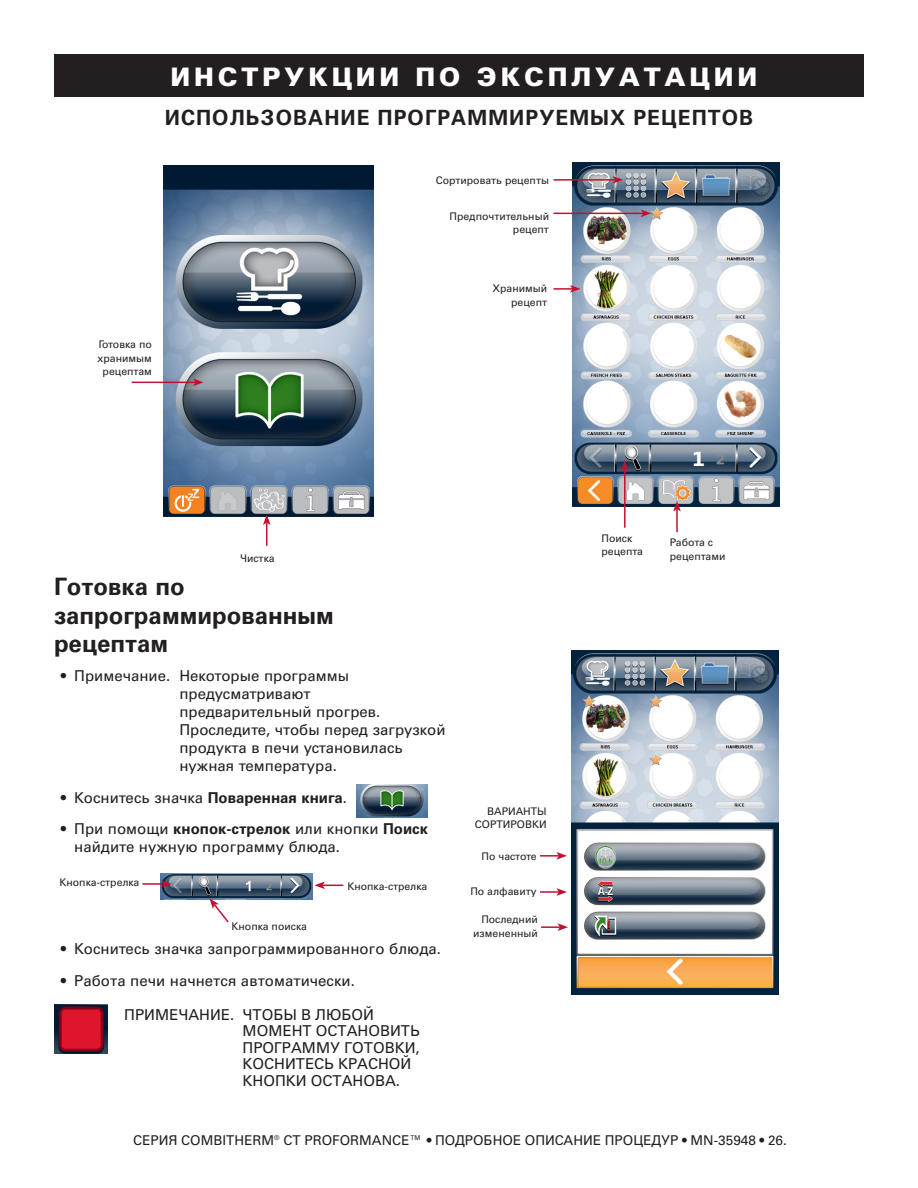
<style>
.page{position:relative;width:918px;height:1188px;background:#fff}
.page>*{position:absolute;margin:0;border:0;box-sizing:border-box;transform-origin:0 0}
.t1{font:900 25.5px "Univers Cyr";letter-spacing:.15em;color:#fff}
.t2{font:700 24px/28.8px "Univers Cyr";color:#231f20}
.t3{font:700 21px "Univers Cyr";letter-spacing:.05em;color:#231f20}
.t4{font:15px/18px "Univers Cyr";color:#231f20}
.t5{font:13.5px "Univers Cyr";color:#231f20}
.t6{font:10.5px/13.5px "Univers Cyr";color:#231f20;text-align:right}
.t7{font:10.5px "Univers Cyr";letter-spacing:-.025em;color:#231f20}
.s1{font-weight:700}
</style>
<div class="page">
<div style="left:54px;top:54px;width:810px;height:43px;background:#231f20"></div>
<img style="left:163px;top:165px;width:210px;height:352px">
<img style="left:161px;top:873px;width:152px;height:26px">
<hr style="left:142px;top:883px;width:22px;height:2px;background:#c3102f">
<svg style="left:161px;top:880px;width:11px;height:8px"></svg>
<svg style="left:209px;top:898px;width:21px;height:25px"></svg>
<svg style="left:314px;top:881px;width:29px;height:8px"></svg>
<img style="left:356px;top:785px;width:71px;height:33px">
<hr style="left:132px;top:382px;width:63px;height:1px;background:#c3102f">
<svg style="left:193px;top:379px;width:11px;height:7px"></svg>
<hr style="left:266px;top:523px;width:2px;height:23px;background:#c3102f">
<svg style="left:263px;top:514px;width:8px;height:11px"></svg>
<img style="left:573px;top:162px;width:207px;height:345px">
<svg style="left:553px;top:285px;width:27px;height:8px"></svg>
<hr style="left:676px;top:509px;width:2px;height:23px;background:#c3102f">
<svg style="left:673px;top:501px;width:8px;height:10px"></svg>
<hr style="left:624px;top:468px;width:2px;height:60px;background:#c3102f">
<svg style="left:621px;top:460px;width:8px;height:11px"></svg>
<hr style="left:554px;top:213px;width:89px;height:1px;background:#c3102f">
<svg style="left:641px;top:210px;width:10px;height:7px"></svg>
<img style="left:54px;top:1004px;width:54px;height:49px">
<hr style="left:553px;top:179px;width:62px;height:2px;background:#c3102f">
<svg style="left:613px;top:176px;width:10px;height:8px"></svg>
<img style="left:571px;top:650px;width:207px;height:345px">
<svg style="left:540px;top:852px;width:27px;height:8px"></svg>
<svg style="left:540px;top:888px;width:27px;height:8px"></svg>
<svg style="left:541px;top:923px;width:27px;height:8px"></svg>
<h1 class="t1" style="left:170px;top:61px;width:588px">ИНСТРУКЦИИ ПО ЭКСПЛУАТАЦИИ</h1>
<p class="t3" style="left:165px;top:105px;width:590px">ИСПОЛЬЗОВАНИЕ ПРОГРАММИРУЕМЫХ РЕЦЕПТОВ</p>
<p class="t6" style="left:436px;top:174px;width:115px">Сортировать рецепты</p>
<p class="t6" style="left:450px;top:209px;width:101px">Предпочтительный</p>
<p class="t6" style="left:513px;top:223px;width:38px">рецепт</p>
<p class="t6" style="left:98px;top:338px;width:56px;text-align:center">Готовка по хранимым рецептам</p>
<p class="t6" style="left:493px;top:282px;width:56px">Хранимый рецепт</p>
<p class="t6" style="left:240px;top:552px;width:36px">Чистка</p>
<p class="t2" style="left:54px;top:572px;width:281px">Готовка по запрограммированным рецептам</p>
<p class="t4" style="left:179px;top:667px;width:268px;text-indent:-119px">• Примечание. Некоторые программы предусматривают предварительный прогрев.<br>Проследите, чтобы перед загрузкой продукта в печи установилась нужная температура.</p>
<p class="t4" style="left:61px;top:788px;width:288px">• Коснитесь значка <span class="s1">Поваренная книга</span>.</p>
<p class="t4" style="left:74px;top:820px;width:355px;text-indent:-14px">• При помощи <span class="s1">кнопок-стрелок</span> или кнопки <span class="s1">Поиск </span>найдите нужную программу блюда.</p>
<p class="t6" style="left:59px;top:876px;width:81px">Кнопка-стрелка</p>
<p class="t6" style="left:232px;top:919px;width:77px">Кнопка поиска</p>
<p class="t6" style="left:347px;top:879px;width:81px">Кнопка-стрелка</p>
<p class="t4" style="left:61px;top:940px;width:382px">• Коснитесь значка запрограммированного блюда.</p>
<p class="t4" style="left:61px;top:971px;width:296px">• Работа печи начнется автоматически.</p>
<p class="t4" style="left:243px;top:1006px;width:179px;line-height:16.5px;text-indent:-118px">ПРИМЕЧАНИЕ. ЧТОБЫ В ЛЮБОЙ<br>МОМЕНТ ОСТАНОВИТЬ<br>ПРОГРАММУ ГОТОВКИ,<br>КОСНИТЕСЬ КРАСНОЙ<br>КНОПКИ ОСТАНОВА.</p>
<p class="t6" style="left:475px;top:804px;width:73px">ВАРИАНТЫ<br>СОРТИРОВКИ</p>
<p class="t7" style="left:482px;top:850px;width:57px">По частоте</p>
<p class="t6" style="left:470px;top:884px;width:68px">По алфавиту</p>
<p class="t6" style="left:473px;top:913px;width:66px">Последний измененный</p>
<p class="t6" style="left:602px;top:531px;width:43px;text-align:left">Поиск рецепта</p>
<p class="t6" style="left:670px;top:536px;width:57px;text-align:left">Работа с рецептами</p>
<p class="t5" style="left:133px;top:1132px;width:655px">СЕРИЯ COMBITHERM® CT PROFORMANCE™ • ПОДРОБНОЕ ОПИСАНИЕ ПРОЦЕДУР • MN-35948 • 26.</p>
</div>
